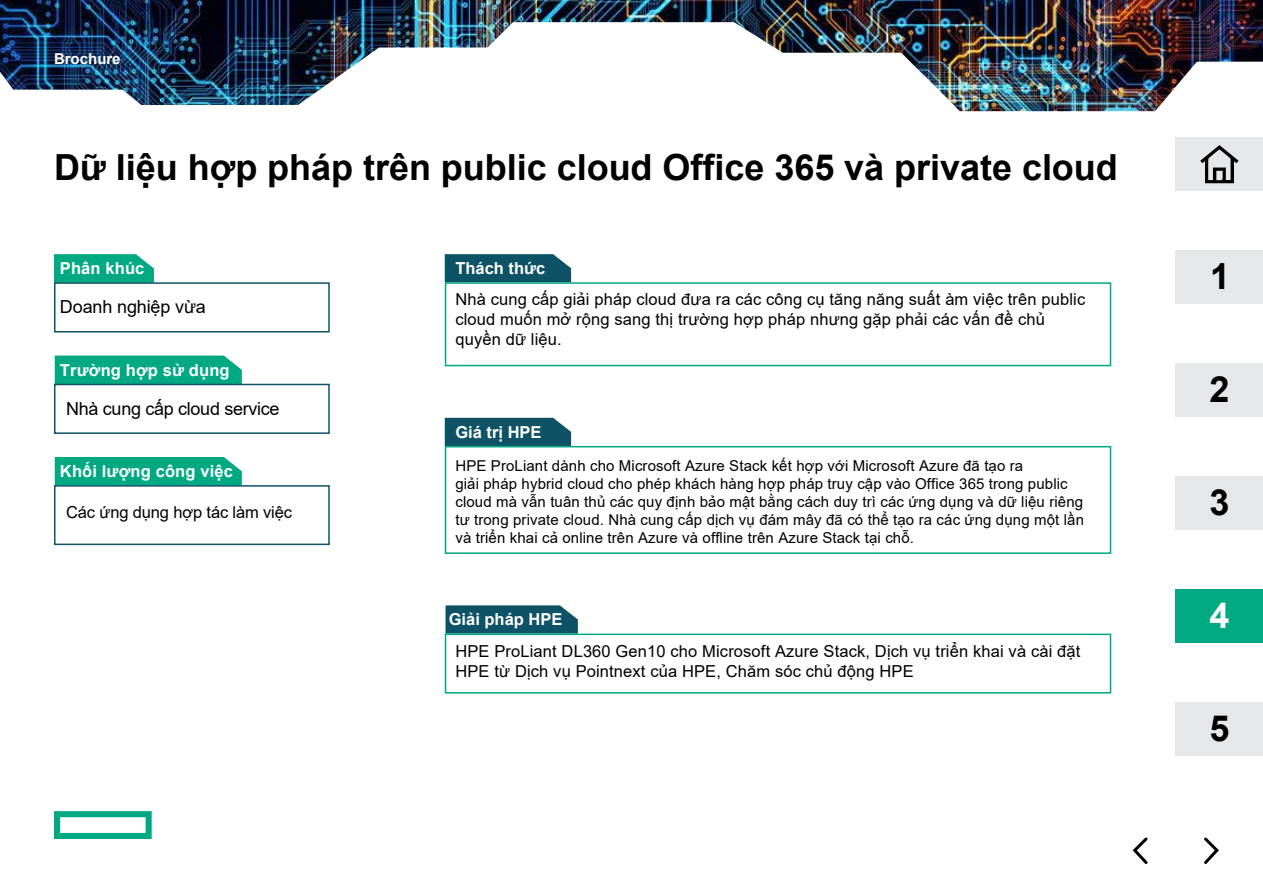
<style>
.page{position:relative;width:1263px;height:893px;background:#fff}
.page>*{position:absolute;margin:0;border:0;box-sizing:border-box;transform-origin:0 0}
.t1{font:700 36px "Arial";color:#000}
.t2{font:700 36px "Arial";color:#fff}
.t3{font:18px "Arial";letter-spacing:-.015em;color:#000}
.t4{font:16.5px/19.8px "Arial";letter-spacing:.01em;color:#000}
.t5{font:700 16.5px "Arial";letter-spacing:.01em;color:#fff}
.t6{font:16.5px "Arial";letter-spacing:-.01em;color:#000}
.t7{font:15px/18px "Arial";letter-spacing:.01em;color:#000}
.t8{font:700 15px "Arial";color:#fff}
</style>
<div class="page">
<svg style="left:54px;top:811px;width:98px;height:28px"></svg>
<img style="left:0;top:0;width:1263px;height:111px">
<svg style="left:54px;top:254px;width:100px;height:28px;background:#0ead88"></svg>
<div style="left:55px;top:356px;width:187px;height:28px;background:#01a982"></div>
<div style="left:55px;top:457px;width:187px;height:28px;background:#01a982"></div>
<div style="left:54px;top:282px;width:276px;height:50px;border:2px solid #0d5265"></div>
<div style="left:54px;top:384px;width:276px;height:50px;border:2px solid #0d5265"></div>
<div style="left:54px;top:485px;width:276px;height:60px;border:2px solid #0d5265"></div>
<svg style="left:445px;top:254px;width:126px;height:28px;background:#17596b"></svg>
<div style="left:445px;top:282px;width:666px;height:84px;border:2px solid #01a982"></div>
<svg style="left:445px;top:605px;width:133px;height:29px;background:#1b5d6e"></svg>
<div style="left:445px;top:634px;width:666px;height:59px;border:2px solid #01a982"></div>
<svg style="left:445px;top:418px;width:126px;height:28px;background:#15586a"></svg>
<div style="left:445px;top:446px;width:666px;height:108px;border:2px solid #01a982"></div>
<div style="left:1176px;top:250px;width:87px;height:54px;background:#e6e7e8"></div>
<div style="left:1176px;top:363px;width:87px;height:54px;background:#e6e7e8"></div>
<div style="left:1176px;top:137px;width:87px;height:54px;background:#e6e7e8"></div>
<svg style="left:1200px;top:145px;width:38px;height:38px"></svg>
<div style="left:1176px;top:476px;width:87px;height:54px;background:#e6e7e8"></div>
<div style="left:1176px;top:589px;width:87px;height:54px;background:#01a982"></div>
<div style="left:1176px;top:702px;width:87px;height:54px;background:#e6e7e8"></div>
<svg style="left:1132px;top:837px;width:16px;height:27px"></svg>
<svg style="left:1204px;top:837px;width:15px;height:27px"></svg>
<p class="t8" style="left:54px;top:48px;width:68px">Brochure</p>
<h1 class="t1" style="left:54px;top:142px;width:1065px">Dữ liệu hợp pháp trên public cloud Office 365 và private cloud</h1>
<p class="t5" style="left:60px;top:257px;width:86px">Phân khúc</p>
<p class="t3" style="left:60px;top:295px;width:147px">Doanh nghiệp vừa</p>
<p class="t5" style="left:60px;top:358px;width:171px">Trường hợp sử dụng</p>
<p class="t3" style="left:66px;top:396px;width:215px">Nhà cung cấp cloud service</p>
<p class="t5" style="left:60px;top:460px;width:174px">Khối lượng công việc</p>
<p class="t6" style="left:66px;top:501px;width:227px">Các ứng dụng hợp tác làm việc</p>
<p class="t5" style="left:455px;top:257px;width:91px">Thách thức</p>
<p class="t4" style="left:455px;top:290px;width:631px">Nhà cung cấp giải pháp cloud đưa ra các công cụ tăng năng suất àm việc trên public cloud muốn mở rộng sang thị trường hợp pháp nhưng gặp phải các vấn đề chủ quyền dữ liệu.</p>
<p class="t5" style="left:455px;top:420px;width:88px">Giá trị HPE</p>
<p class="t7" style="left:455px;top:456px;width:630px">HPE ProLiant dành cho Microsoft Azure Stack kết hợp với Microsoft Azure đã tạo ra<br>giải pháp hybrid cloud cho phép khách hàng hợp pháp truy cập vào Office 365 trong public cloud mà vẫn tuân thủ các quy định bảo mật bằng cách duy trì các ứng dụng và dữ liệu riêng tư trong private cloud. Nhà cung cấp dịch vụ đám mây đã có thể tạo ra các ứng dụng một lần và triển khai cả online trên Azure và offline trên Azure Stack tại chỗ.</p>
<p class="t5" style="left:449px;top:608px;width:115px">Giải pháp HPE</p>
<p class="t4" style="left:455px;top:641px;width:626px">HPE ProLiant DL360 Gen10 cho Microsoft Azure Stack, Dịch vụ triển khai và cài đặt<br>HPE từ Dịch vụ Pointnext của HPE, Chăm sóc chủ động HPE</p>
<h1 class="t1" style="left:1210px;top:251px;width:22px">1</h1>
<h1 class="t1" style="left:1209px;top:364px;width:22px">2</h1>
<h1 class="t1" style="left:1209px;top:477px;width:22px">3</h1>
<h1 class="t2" style="left:1209px;top:590px;width:22px">4</h1>
<h1 class="t1" style="left:1209px;top:703px;width:22px">5</h1>
</div>
